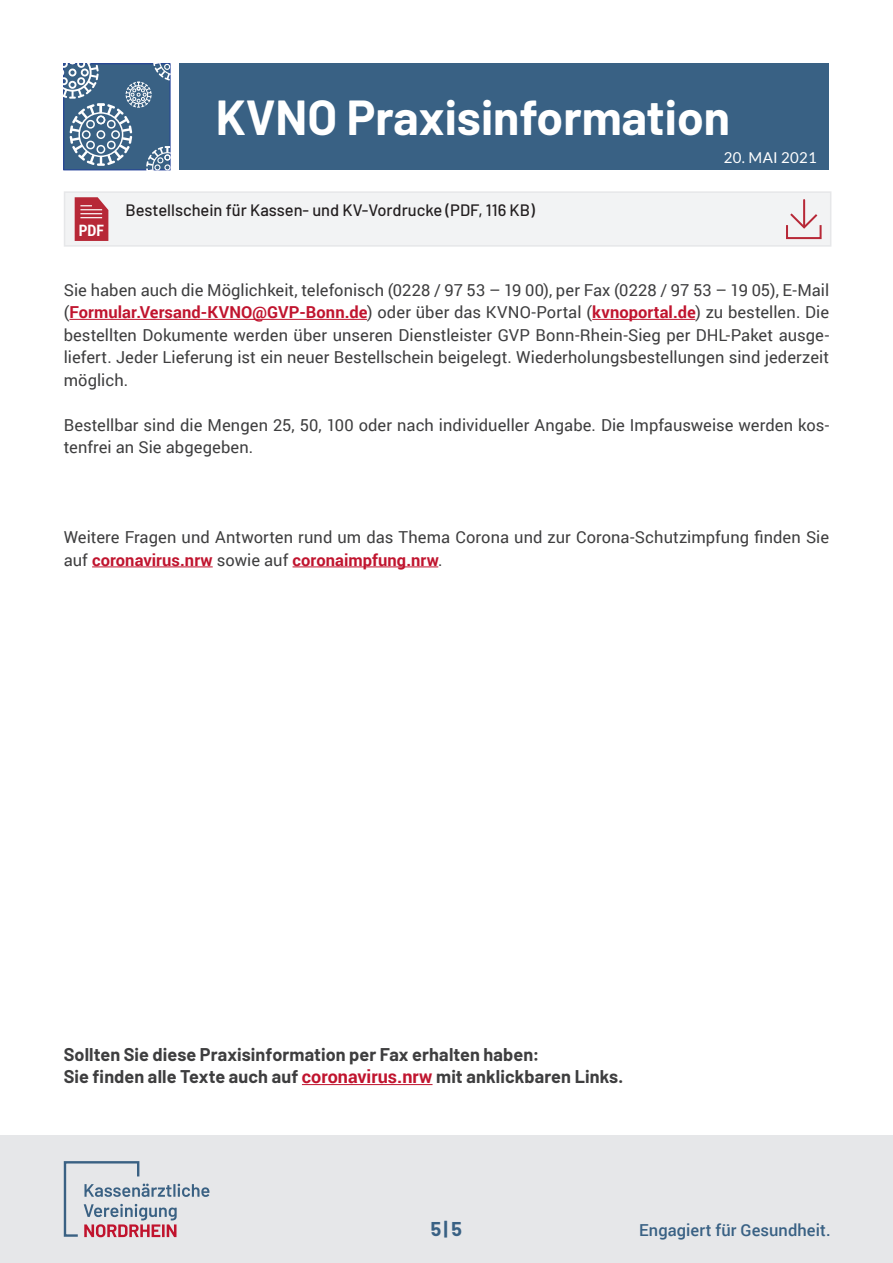
<style>
.page{position:relative;width:893px;height:1263px;background:#fff}
.page>*{position:absolute;margin:0;border:0;box-sizing:border-box;transform-origin:0 0}
.t1{font:700 48px "Barlow";color:#fff}
.t2{font:700 19.5px "Barlow";color:#396184}
._1_0_-_Fließtext_-_1{font:700 18px/22.5px "Barlow";letter-spacing:.005em;color:#3e3e3f}
._1_0_-_Fließtext_-_1-2{font:16.5px/22.5px "Roboto";letter-spacing:.005em;color:#3e3e3f}
.t3{font:500 16.5px "Barlow";color:#231f20}
.t4{font:500 16.5px "Roboto";letter-spacing:.005em;color:#396184}
.t5{font:700 condensed 15.6px "Roboto";color:#fff}
.t6{font:15px "Lato";letter-spacing:.02em;color:#fff}
.s1{font-weight:700;color:#c0142e}
.s2{font-family:"Roboto";color:#c0142e}
</style>
<div class="page">
<div style="left:180px;top:64px;width:649px;height:106px;background:#396184"></div>
<svg style="left:64px;top:64px;width:106px;height:106px"></svg>
<div style="left:0;top:1135px;width:893px;height:128px;background:#e6e7e9"></div>
<svg style="left:64px;top:1161px;width:145px;height:76px"></svg>
<hr style="left:69px;top:319px;width:298px;height:1px;background:#c0142e">
<hr style="left:592px;top:319px;width:103px;height:1px;background:#c0142e">
<hr style="left:92px;top:566px;width:121px;height:1px;background:#c0142e">
<hr style="left:293px;top:566px;width:145px;height:1px;background:#c0142e">
<hr style="left:302px;top:1084px;width:131px;height:1px;background:#c0142e">
<div style="left:64px;top:191px;width:767px;height:56px;background:#f2f3f4;border:2px solid #e6e7e9"></div>
<svg style="left:75px;top:197px;width:33px;height:44px"></svg>
<div style="left:786px;top:224px;width:36px;height:15px;border:2px solid #b72837"></div>
<svg style="left:788px;top:211px;width:31px;height:19px"></svg>
<hr style="left:803px;top:200px;width:2px;height:26px;background:#b72837">
<h1 class="t1" style="left:216px;top:82px;width:516px">KVNO Praxisinformation</h1>
<p class="t6" style="left:724px;top:149px;width:95px">20. MAI 2021</p>
<p class="t5" style="left:79px;top:220px;width:27px">PDF</p>
<p class="t3" style="left:125px;top:198px;width:411px">Bestellschein für Kassen- und KV-Vordrucke (PDF, 116 KB)</p>
<p class="_1_0_-_Fließtext_-_1-2" style="left:64px;top:278px;width:767px;text-align:justify">Sie haben auch die Möglichkeit, telefonisch (0228 / 97 53 – 19 00), per Fax (0228 / 97 53 – 19 05), E-Mail (<span class="s1">Formular.Versand-KVNO@GVP-Bonn.de</span>) oder über das KVNO-Portal (<span class="s1">kvnoportal.de</span>) zu bestellen. Die bestellten Dokumente werden über unseren Dienstleister GVP Bonn-Rhein-Sieg per DHL-Paket ausge&shy;liefert. Jeder Lieferung ist ein neuer Bestellschein beigelegt. Wiederholungsbestellungen sind jederzeit möglich.</p>
<p class="_1_0_-_Fließtext_-_1-2" style="left:64px;top:413px;width:767px">Bestellbar sind die Mengen 25, 50, 100 oder nach individueller Angabe. Die Impfausweise werden kos&shy;tenfrei an Sie abgegeben.</p>
<p class="_1_0_-_Fließtext_-_1-2" style="left:64px;top:525px;width:767px">Weitere Fragen und Antworten rund um das Thema Corona und zur Corona-Schutzimpfung finden Sie auf <span class="s1">coronavirus.nrw</span> sowie auf <span class="s1">coronaimpfung.nrw</span>.</p>
<p class="_1_0_-_Fließtext_-_1" style="left:64px;top:1042px;width:561px">Sollten Sie diese Praxisinformation per Fax erhalten haben:<br>Sie finden alle Texte auch auf <span class="s2">coronavirus.nrw</span> mit anklickbaren Links.</p>
<p class="t2" style="left:431px;top:1214px;width:33px">5| 5</p>
<p class="t4" style="left:639px;top:1218px;width:193px">Engagiert für Gesundheit.</p>
</div>
